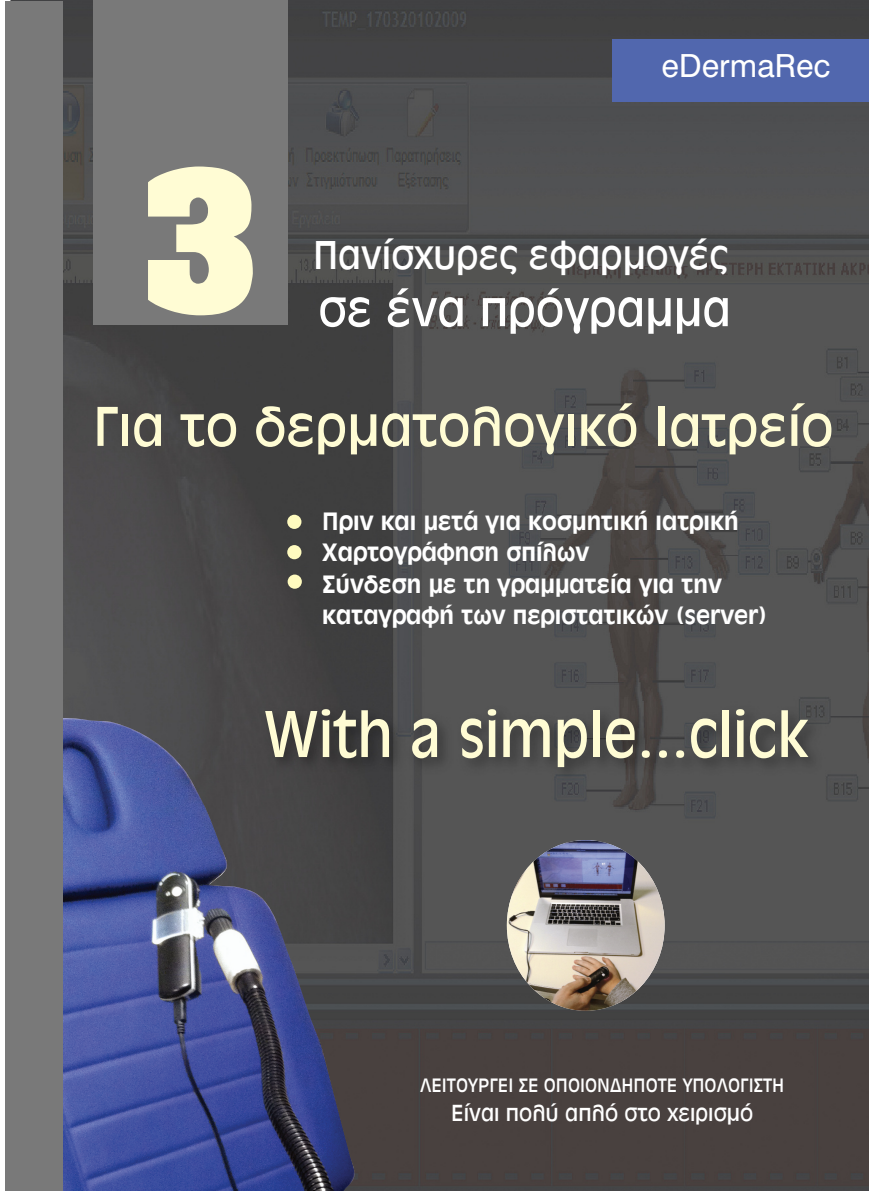
<style>
.page{position:relative;width:869px;height:1191px;background:#fff}
.page>*{position:absolute;margin:0;border:0;box-sizing:border-box;transform-origin:0 0}
.t1{font:202.65px "UB Lucky";color:#fffcd4}
.t2{font:68.95px "UB Antique Olive";color:#fffcd4;scale:.92 1}
.t3{font:58.45px "UB Antique Olive";color:#fffcd4}
.t4{font:51.98px "UB Antique Olive";color:#fff}
.t5{font:42px "UB Antique Olive";color:#fff}
.t6{font:31.5px "UB Helvetica";color:#fff}
.t7{font:26.25px/31.5px "UB Antique Olive Bold";color:#fff}
.t8{font:24.32px "UB Antique Olive";color:#fff}
.t9{font:20.3px "UB Antique Olive";color:#fff}
</style>
<div class="page">
<img style="left:10px;top:0;width:858px;height:1191px">
<div style="left:611px;top:39px;width:257px;height:62px;background:#5167ae"></div>
<div style="left:93px;top:1px;width:195px;height:324px;background:#797979"></div>
<div style="left:287px;top:515px;width:14px;height:14px;background:#fffbbf;border-radius:50%"></div>
<div style="left:287px;top:545px;width:14px;height:14px;background:#fffbbf;border-radius:50%"></div>
<div style="left:287px;top:574px;width:15px;height:15px;background:#fffbbf;border-radius:50%"></div>
<img style="left:506px;top:840px;width:158px;height:170px;border-radius:50%">
<img style="left:62px;top:717px;width:293px;height:474px">
<div style="left:5px;top:1px;width:57px;height:1190px;background:#797979"></div>
<img style="left:216px;top:692px;width:652px;height:131px">
<p class="t1" style="left:132px;top:146px;width:123px">3</p>
<p class="t6" style="left:661px;top:47px;width:170px">eDermaRec</p>
<p class="t5" style="left:313px;top:233px;width:416px">Πανίσχυρες εφαρμογές</p>
<p class="t4" style="left:318px;top:281px;width:414px">σε ένα πρόγραμμα</p>
<p class="t3" style="left:93px;top:395px;width:741px">Για το δερματολογικό Ιατρείο</p>
<p class="t7" style="left:322px;top:505px;width:446px">Πριν και μετά για κοσμητική ιατρική<br>Χαρτογράφηση σπίλων<br>Σύνδεση με τη γραμματεία για την καταγραφή των περιστατικών (server)</p>
<p class="t2" style="left:264px;top:697px;width:593px">With a simple...click</p>
<p class="t9" style="left:420px;top:1074px;width:365px">ΛΕΙΤOΥΡΓΕΙ ΣΕ OΠOΙOΝΔΗΠOΤΕ ΥΠOΛOΓΙΣΤΗ</p>
<p class="t8" style="left:451px;top:1100px;width:303px">Είναι πολύ απλό στο χειρισμό</p>
</div>
